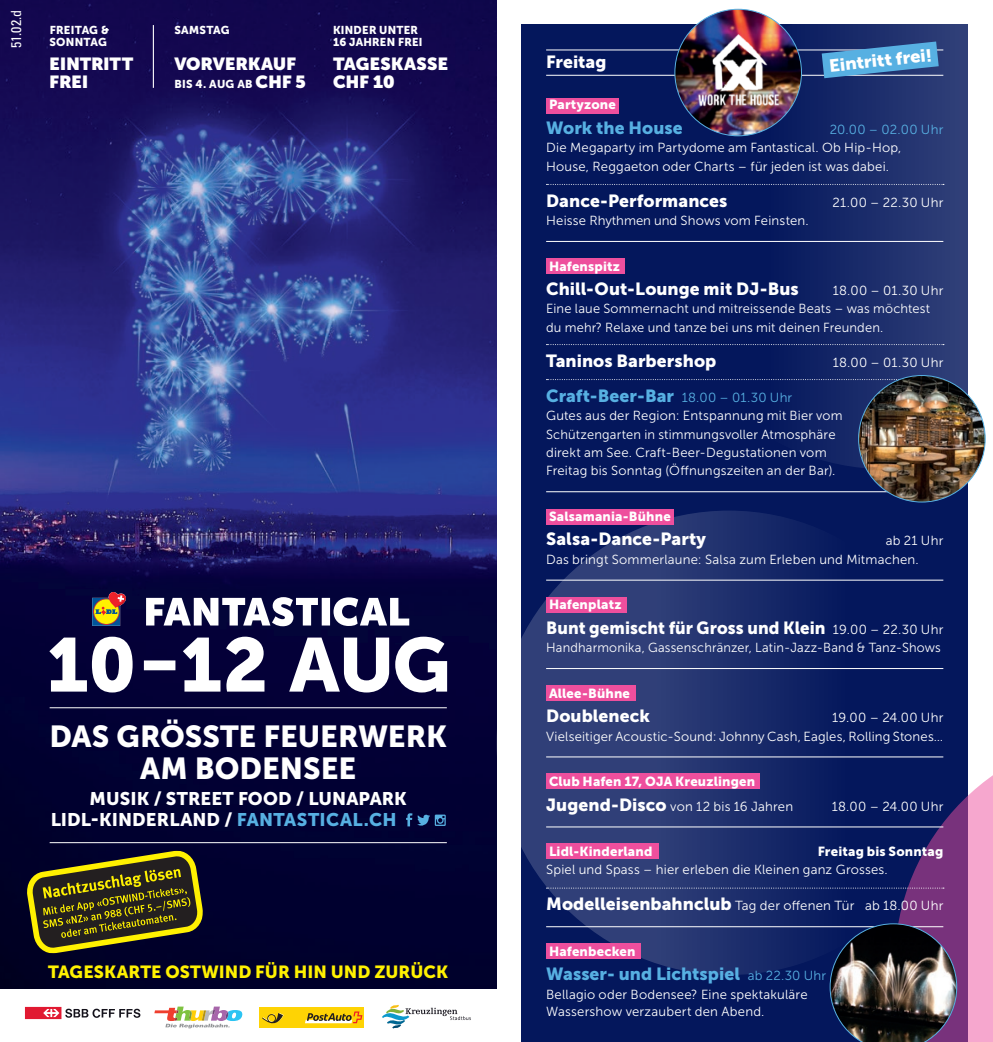
<style>
.page{position:relative;width:993px;height:1042px;background:#fff}
.page>*{position:absolute;margin:0;border:0;box-sizing:border-box;transform-origin:0 0}
.t1{font:30.1px/31.5px "Museo Sans 900";color:#fff;text-align:center}
.t2{font:18.2px/21px "Museo Sans 900";letter-spacing:.005em;color:#fff}
.t3{font:17.5px "Museo Sans 900";letter-spacing:.005em;color:#fff}
.t4{font:17.5px "Museo Sans 900";letter-spacing:.005em;color:#57b0e2}
.t5{font:17.5px "Museo Sans 900";letter-spacing:.005em;color:#fff;scale:.96 1}
.t6{font:900 17.5px/17.5px "Museo Sans Display";letter-spacing:.015em;color:#fff}
.t7{font:17.5px "Museo Sans 900";color:#fff101}
.t8{font:17.5px "Museo Sans 900";letter-spacing:.005em;color:#fff;scale:1.05 1}
.t9{font:condensed 14px "Univers";color:#fff}
.t10{font:13.12px/18.4px "Museo Sans 300";letter-spacing:.015em;color:#fff}
.t11{font:13.12px "Museo Sans 900";letter-spacing:.015em;color:#fff}
.t12{font:13.12px "Museo Sans 300";letter-spacing:.015em;color:#57b0e2}
.t13{font:11.38px/12.2px "Museo Sans Cyrl 900";letter-spacing:.025em;color:#fff}
.s1{font-family:"Museo Sans Display";font-weight:900;font-size:17.5px}
.s2{color:#57b0e2}
.s3{font-family:"Museo Sans 300";font-size:13.12px}
.s4{font-family:"Museo Sans 900";font-size:17.5px}
</style>
<div class="page">
<img style="left:0;top:0;width:496px;height:989px">
<hr style="left:153px;top:25px;width:1px;height:63px;background:#fff">
<div style="left:521px;top:25px;width:446px;height:1017px;background:#04175c"></div>
<svg style="left:496px;top:510px;width:464px;height:465px"></svg>
<svg style="left:653px;top:8px;width:333px;height:461px"></svg>
<div style="left:546px;top:98px;width:72px;height:16px;background:#ee4f9d"></div>
<div style="left:546px;top:508px;width:127px;height:16px;background:#ee4f9d"></div>
<div style="left:546px;top:685px;width:89px;height:15px;background:#ee4f9d"></div>
<div style="left:546px;top:597px;width:81px;height:16px;background:#ee4f9d"></div>
<div style="left:546px;top:258px;width:78px;height:16px;background:#ee4f9d"></div>
<hr style="left:50px;top:707px;width:396px;height:1px;background:#fff">
<hr style="left:50px;top:842px;width:396px;height:1px;background:#fff">
<svg style="left:406px;top:813px;width:39px;height:14px"></svg>
<svg style="left:92px;top:592px;width:34px;height:34px"></svg>
<svg style="left:49px;top:637px;width:398px;height:55px"></svg>
<svg style="left:146px;top:597px;width:263px;height:29px"></svg>
<svg style="left:26px;top:848px;width:178px;height:108px;background:#4a441b"></svg>
<hr style="left:546px;top:50px;width:397px;height:1px;background:#fff">
<hr style="left:546px;top:75px;width:397px;height:1px;background:#fff">
<svg style="left:821px;top:42px;width:117px;height:36px;background:#4a8cc0"></svg>
<svg style="left:546px;top:184px;width:397px;height:1px"></svg>
<hr style="left:546px;top:241px;width:397px;height:1px;background:#fff">
<svg style="left:546px;top:344px;width:397px;height:1px"></svg>
<svg style="left:546px;top:379px;width:352px;height:1px"></svg>
<hr style="left:546px;top:491px;width:397px;height:1px;background:#fff">
<hr style="left:546px;top:580px;width:397px;height:1px;background:#fff">
<hr style="left:546px;top:668px;width:397px;height:1px;background:#fff">
<img style="left:858px;top:375px;width:126px;height:127px;border-radius:63px">
<svg style="left:546px;top:733px;width:446px;height:309px"></svg>
<img style="left:674px;top:9px;width:127px;height:127px;border-radius:63px">
<img style="left:693px;top:33px;width:90px;height:79px">
<div style="left:25px;top:1007px;width:36px;height:12px;background:#e11931"></div>
<svg style="left:43px;top:1009px;width:16px;height:8px"></svg>
<svg style="left:65px;top:1008px;width:75px;height:10px"></svg>
<svg style="left:382px;top:1004px;width:89px;height:24px"></svg>
<div style="left:259px;top:1007px;width:105px;height:21px;background:#fed304"></div>
<svg style="left:305px;top:1011px;width:57px;height:12px"></svg>
<svg style="left:262px;top:1012px;width:21px;height:11px"></svg>
<svg style="left:154px;top:1006px;width:89px;height:22px"></svg>
<p class="t9" style="left:7px;top:48px;width:40px;rotate:-90deg">51.02.d</p>
<p class="t13" style="left:49px;top:23px;width:61px">FREITAG &amp;<br>SONNTAG</p>
<h3 class="t6" style="left:49px;top:55px;width:85px">EINTRITT<br>FREI</h3>
<p class="t13" style="left:174px;top:23px;width:57px">SAMSTAG</p>
<h3 class="t6" style="left:174px;top:55px;width:123px">VORVERKAUF</h3>
<p class="t13" style="left:174px;top:78px;width:133px">BIS 4. AUG AB <span class="s1">CHF 5</span></p>
<p class="t13" style="left:333px;top:23px;width:91px">KINDER UNTER<br>16 JAHREN FREI</p>
<h3 class="t6" style="left:333px;top:55px;width:116px">TAGESKASSE<br>CHF 10</h3>
<h1 class="t1" style="left:49px;top:721px;width:399px">DAS GRÖSSTE FEUERWERK<br>AM BODENSEE</h1>
<h2 class="t2" style="left:51px;top:788px;width:357px;text-indent:39px">MUSIK / STREET FOOD / LUNAPARK<br>LIDL-KINDERLAND / <span class="s2">FANTASTICAL.CH</span></h2>
<h3 class="t7" style="left:48px;top:962px;width:401px">TAGESKARTE OSTWIND FÜR HIN UND ZURÜCK</h3>
<h3 class="t3" style="left:546px;top:52px;width:62px">Freitag</h3>
<h3 class="t8" style="left:827px;top:56px;width:100px;rotate:-6deg">Eintritt frei!</h3>
<p class="t11" style="left:549px;top:97px;width:68px">Partyzone</p>
<h3 class="t4" style="left:546px;top:118px;width:138px">Work the House</h3>
<p class="t12" style="left:829px;top:122px;width:115px">20.00 – 02.00 Uhr</p>
<p class="t10" style="left:546px;top:139px;width:356px">Die Megaparty im Partydome am Fantastical. Ob Hip-Hop,<br>House, Reggaeton oder Charts – für jeden ist was dabei.</p>
<h3 class="t3" style="left:546px;top:191px;width:183px">Dance-Performances</h3>
<p class="t10" style="left:832px;top:193px;width:112px">21.00 – 22.30 Uhr</p>
<p class="t10" style="left:546px;top:211px;width:264px">Heisse Rhythmen und Shows vom Feinsten.</p>
<p class="t11" style="left:549px;top:258px;width:73px">Hafenspitz</p>
<h3 class="t3" style="left:546px;top:279px;width:254px">Chill-Out-Lounge mit DJ-Bus</h3>
<p class="t10" style="left:546px;top:281px;width:398px;text-indent:286px">18.00 – 01.30 Uhr<br>Eine laue Sommernacht und mitreissende Beats – was möchtest du mehr? Relaxe und tanze bei uns mit deinen Freunden.</p>
<h3 class="t3" style="left:546px;top:351px;width:172px">Taninos Barbershop</h3>
<p class="t10" style="left:832px;top:353px;width:112px">18.00 – 01.30 Uhr</p>
<h3 class="t4" style="left:546px;top:386px;width:247px">Craft-Beer-Bar <span class="s3">18.00 – 01.30 Uhr</span></h3>
<p class="t10" style="left:546px;top:406px;width:298px">Gutes aus der Region: Entspannung mit Bier vom Schützengarten in stimmungsvoller Atmosphäre direkt am See. Craft-Beer-Degustationen vom Freitag bis Sonntag (Öffnungszeiten an der Bar).</p>
<p class="t11" style="left:549px;top:509px;width:123px">Salsamania-Bühne</p>
<h3 class="t3" style="left:546px;top:529px;width:161px">Salsa-Dance-Party</h3>
<p class="t10" style="left:546px;top:532px;width:398px;text-indent:339px">ab 21 Uhr<br>Das bringt Sommerlaune: Salsa zum Erleben und Mitmachen.</p>
<p class="t11" style="left:549px;top:597px;width:74px">Hafenplatz</p>
<h3 class="t5" style="left:546px;top:618px;width:415px">Bunt gemischt für Gross und Klein <span class="s3">19.00 – 22.30 Uhr</span></h3>
<p class="t10" style="left:546px;top:638px;width:396px">Handharmonika, Gassenschränzer, Latin-Jazz-Band &amp; Tanz-Shows</p>
<p class="t11" style="left:549px;top:685px;width:82px">Allee-Bühne</p>
<h3 class="t3" style="left:546px;top:706px;width:105px">Doubleneck</h3>
<p class="t10" style="left:546px;top:708px;width:398px;text-align:right">19.00 – 24.00 Uhr<br>Vielseitiger Acoustic-Sound: Johnny Cash, Eagles, Rolling Stones …</p>
<p class="t11" style="left:549px;top:774px;width:208px">Club Hafen 17, OJA Kreuzlingen</p>
<p class="t10" style="left:546px;top:797px;width:248px"><span class="s4">Jugend-Disco</span> von 12 bis 16 Jahren</p>
<p class="t10" style="left:831px;top:797px;width:113px">18.00 – 24.00 Uhr</p>
<p class="t11" style="left:549px;top:844px;width:105px">Lidl-Kinderland</p>
<p class="t11" style="left:817px;top:844px;width:127px">Freitag bis Sonntag</p>
<p class="t10" style="left:546px;top:861px;width:343px">Spiel und Spass – hier erleben die Kleinen ganz Grosses.</p>
<p class="t10" style="left:546px;top:896px;width:398px"><span class="s4">Modelleisenbahnclub</span> Tag der offenen Tür ab 18.00 Uhr</p>
<p class="t11" style="left:549px;top:944px;width:88px">Hafenbecken</p>
<h3 class="t4" style="left:546px;top:964px;width:281px">Wasser- und Lichtspiel <span class="s3">ab 22.30 Uhr</span></h3>
<p class="t10" style="left:546px;top:985px;width:263px;line-height:17.5px">Bellagio oder Bodensee? Eine spektakuläre<br>Wassershow verzaubert den Abend.</p>
</div>
